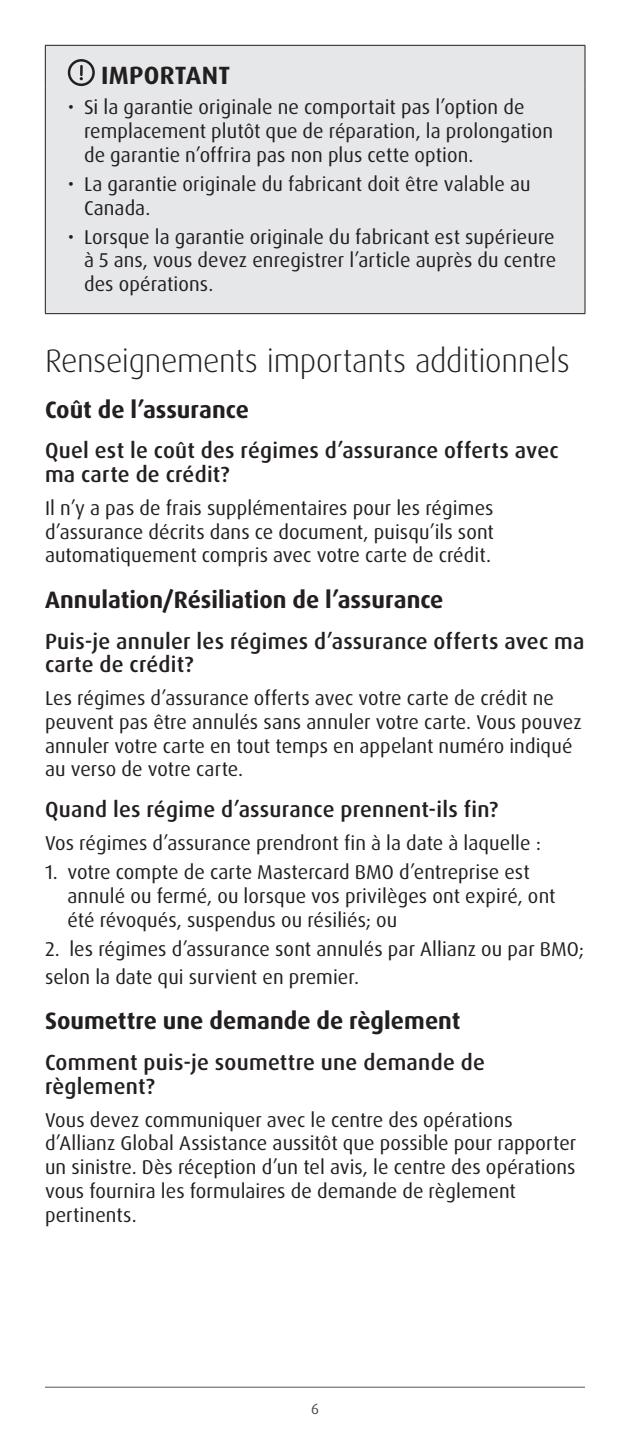
<style>
.page{position:relative;width:630px;height:1440px;background:#fff}
.page>*{position:absolute;margin:0;border:0;box-sizing:border-box;transform-origin:0 0}
.t1{font:300 32.5px "Dax Pro";letter-spacing:-.01em;color:#231f20}
.t2{font:700 25px "Dax Pro";letter-spacing:.01em;color:#231f20}
.t3{font:700 23.75px "Dax Pro";color:#231f20}
.t4{font:500 22px/23.8px "Dax Pro";letter-spacing:.01em;color:#231f20}
.t5{font:20px/23.8px "Dax Pro";letter-spacing:.005em;color:#231f20}
.t6{font:15px "Dax Pro";color:#4b4c4d}
</style>
<div class="page">
<hr style="left:45px;top:1387px;width:540px;height:1px;background:#57585a">
<div style="left:45px;top:45px;width:540px;height:42px;background:#e6e7e9"></div>
<hr style="left:45px;top:45px;width:540px;height:1px;background:#231f20">
<div style="left:45px;top:87px;width:540px;height:227px;background:#e6e7e9"></div>
<hr style="left:45px;top:46px;width:1px;height:41px;background:#231f20">
<hr style="left:45px;top:87px;width:1px;height:226px;background:#231f20">
<hr style="left:45px;top:313px;width:540px;height:1px;background:#231f20">
<hr style="left:585px;top:46px;width:1px;height:41px;background:#231f20">
<hr style="left:585px;top:87px;width:1px;height:226px;background:#231f20">
<div style="left:68px;top:59px;width:27px;height:27px;border:2px solid #231f20;border-radius:50%"></div>
<svg style="left:80px;top:66px;width:3px;height:14px"></svg>
<h3 class="t2" style="left:101px;top:59px;width:131px">IMPORTANT</h3>
<p class="t5" style="left:84px;top:95px;width:471px;text-indent:-16px">• Si la garantie originale ne comportait pas l’option de remplacement plutôt que de réparation, la prolongation de garantie n’offrira pas non plus cette option .</p>
<p class="t5" style="left:84px;top:172px;width:448px;text-indent:-16px">• La garantie originale du fabricant doit être valable au<br>Canada .</p>
<p class="t5" style="left:84px;top:225px;width:474px;text-align:justify;text-indent:-16px">• Lorsque la garantie originale du fabricant est supérieure à 5 ans, vous devez enregistrer l’article auprès du centre des opérations .</p>
<h2 class="t1" style="left:45px;top:340px;width:526px">Renseignements importants additionnels</h2>
<h3 class="t3" style="left:45px;top:394px;width:205px">Coût de l’assurance</h3>
<h4 class="t4" style="left:45px;top:439px;width:515px">Quel est le coût des régimes d’assurance offerts avec ma carte de crédit?</h4>
<p class="t5" style="left:45px;top:496px;width:451px;text-align:justify">Il n’y a pas de frais supplémentaires pour les régimes d’assurance décrits dans ce document, puisqu’ils sont automatiquement compris avec votre carte de crédit .</p>
<h3 class="t3" style="left:45px;top:584px;width:400px">Annulation/Résiliation de l’assurance</h3>
<h4 class="t4" style="left:45px;top:629px;width:541px">Puis-je annuler les régimes d’assurance offerts avec ma carte de crédit?</h4>
<p class="t5" style="left:45px;top:687px;width:538px">Les régimes d’assurance offerts avec votre carte de crédit ne peuvent pas être annulés sans annuler votre carte . Vous pouvez annuler votre carte en tout temps en appelant numéro indiqué au verso de votre carte .</p>
<h4 class="t4" style="left:45px;top:798px;width:455px">Quand les régime d’assurance prennent-ils fin?</h4>
<p class="t5" style="left:45px;top:831px;width:498px">Vos régimes d’assurance prendront fin à la date à laquelle :</p>
<p class="t5" style="left:68px;top:861px;width:490px;text-indent:-22px">1 . votre compte de carte Mastercard BMO d’entreprise est annulé ou fermé, ou lorsque vos privilèges ont expiré, ont été révoqués, suspendus ou résiliés; ou</p>
<p class="t5" style="left:45px;top:934px;width:541px;line-height:28.8px">2 . les régimes d’assurance sont annulés par Allianz ou par BMO; selon la date qui survient en premier .</p>
<h3 class="t3" style="left:45px;top:1006px;width:417px">Soumettre une demande de règlement</h3>
<h4 class="t4" style="left:45px;top:1051px;width:441px">Comment puis-je soumettre une demande de règlement?</h4>
<p class="t5" style="left:45px;top:1108px;width:533px">Vous devez communiquer avec le centre des opérations d’Allianz Global Assistance aussitôt que possible pour rapporter un sinistre . Dès réception d’un tel avis, le centre des opérations vous fournira les formulaires de demande de règlement pertinents .</p>
<p class="t6" style="left:311px;top:1399px;width:9px">6</p>
</div>
